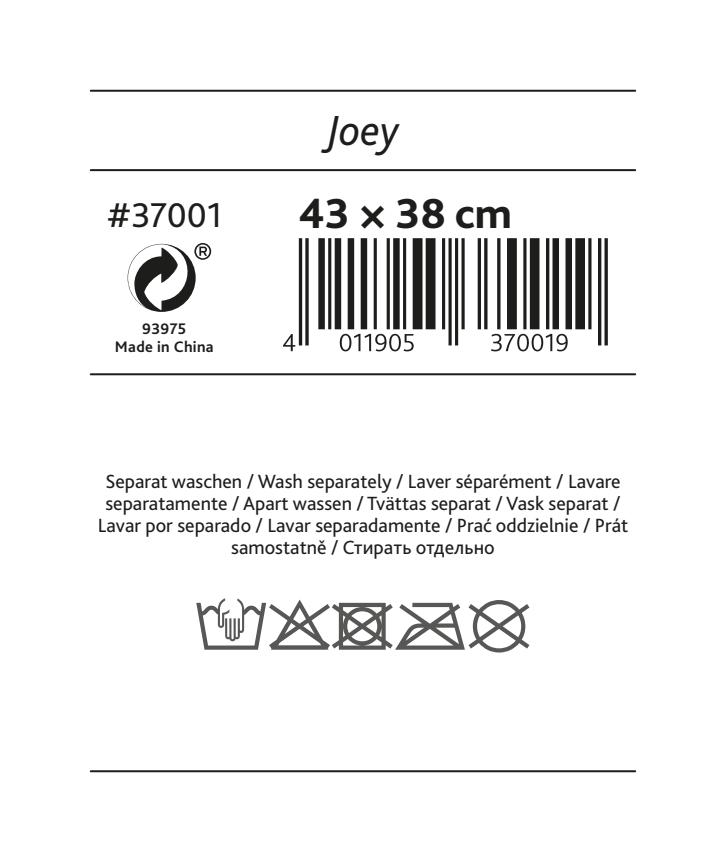
<style>
.page{position:relative;width:726px;height:862px;background:#fff}
.page>*{position:absolute;margin:0;border:0;box-sizing:border-box;transform-origin:0 0}
.t1{font:800 44px "Bliss Pro";color:#1d1d1b}
.t2{font:italic 44px "Bliss Pro";color:#1d1d1b;scale:.95 1}
.t3{font:36px "Bliss Pro";letter-spacing:-.005em;color:#1d1d1b}
.t4{font:20px/22px "Bliss Pro";color:#1d1d1b;text-align:center}
.t5{font:700 16px "Bliss Pro";letter-spacing:.02em;color:#1d1d1b}
</style>
<div class="page">
<hr style="left:91px;top:169px;width:544px;height:2px;background:#1d1d1b">
<hr style="left:91px;top:90px;width:544px;height:2px;background:#1d1d1b">
<hr style="left:91px;top:373px;width:544px;height:2px;background:#1d1d1b">
<hr style="left:91px;top:770px;width:544px;height:2px;background:#1d1d1b">
<svg style="left:128px;top:243px;width:83px;height:69px"></svg>
<img style="left:283px;top:238px;width:325px;height:114px">
<h1 class="t2" style="left:327px;top:103px;width:77px">Joey</h1>
<h2 class="t3" style="left:107px;top:192px;width:117px">#37001</h2>
<h1 class="t1" style="left:298px;top:186px;width:215px">43 × 38 cm</h1>
<p class="t5" style="left:142px;top:319px;width:46px">93975</p>
<p class="t5" style="left:115px;top:336px;width:100px">Made in China</p>
<p class="t4" style="left:98px;top:469px;width:532px">Separat waschen / Wash separately / Laver séparément / Lavare separatamente / Apart wassen / Tvättas separat / Vask separat / Lavar por separado / Lavar separadamente / Prać oddzielnie / Prát samostatně / Стирать отдельно</p>
</div>
